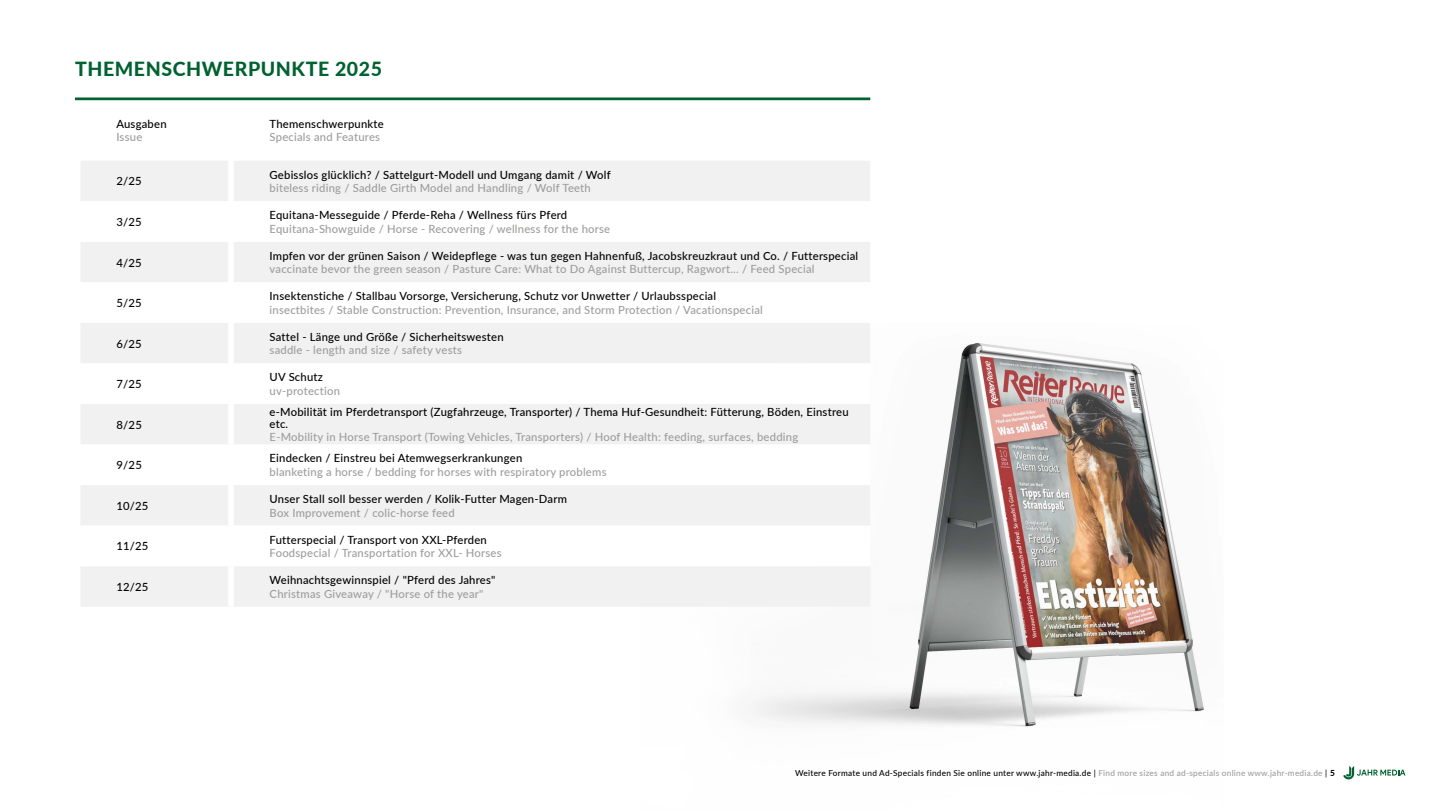
<style>
.page{position:relative;width:1440px;height:810px;background:#fff}
.page>*{position:absolute;margin:0;border:0;box-sizing:border-box;transform-origin:0 0}
.t1{font:800 19.5px "Lato";letter-spacing:.03em;color:#006230}
.t2{font:500 11.25px/11.6px "Lato";letter-spacing:.02em;color:#000}
.t3{font:500 11.25px "Lato";letter-spacing:.02em;color:#9d9d9c}
.t4{font:500 8.25px "Lato";letter-spacing:.03em;color:#000}
.s1{color:#9d9d9c}
.s2{font-weight:800}
</style>
<div class="page">
<img style="left:752px;top:343px;width:452px;height:384px">
<div style="left:81px;top:161px;width:789px;height:446px;background:#f1f1f1"></div>
<svg style="left:81px;top:201px;width:789px;height:365px"></svg>
<div style="left:228px;top:161px;width:6px;height:40px;background:#fff"></div>
<div style="left:228px;top:201px;width:6px;height:41px;background:#fff"></div>
<div style="left:228px;top:242px;width:6px;height:40px;background:#fff"></div>
<div style="left:228px;top:282px;width:6px;height:41px;background:#fff"></div>
<div style="left:228px;top:323px;width:6px;height:40px;background:#fff"></div>
<div style="left:228px;top:363px;width:6px;height:41px;background:#fff"></div>
<div style="left:228px;top:404px;width:6px;height:41px;background:#fff"></div>
<div style="left:228px;top:445px;width:6px;height:40px;background:#fff"></div>
<div style="left:228px;top:485px;width:6px;height:41px;background:#fff"></div>
<div style="left:228px;top:526px;width:6px;height:40px;background:#fff"></div>
<div style="left:228px;top:566px;width:6px;height:41px;background:#fff"></div>
<hr style="left:75px;top:97px;width:156px;height:3px;background:#006230">
<hr style="left:231px;top:97px;width:639px;height:3px;background:#006230">
<svg style="left:1343px;top:766px;width:63px;height:13px"></svg>
<h1 class="t1" style="left:75px;top:54px;width:308px">THEMENSCHWERPUNKTE 2025</h1>
<p class="t2" style="left:116px;top:117px;width:52px">Ausgaben</p>
<p class="t3" style="left:116px;top:129px;width:27px">Issue</p>
<p class="t2" style="left:116px;top:175px;width:27px">2/25</p>
<p class="t2" style="left:116px;top:216px;width:27px">3/25</p>
<p class="t2" style="left:116px;top:256px;width:27px">4/25</p>
<p class="t2" style="left:116px;top:297px;width:27px">5/25</p>
<p class="t2" style="left:116px;top:337px;width:27px">6/25</p>
<p class="t2" style="left:116px;top:378px;width:27px">7/25</p>
<p class="t2" style="left:116px;top:418px;width:27px">8/25</p>
<p class="t2" style="left:116px;top:459px;width:27px">9/25</p>
<p class="t2" style="left:116px;top:499px;width:34px">10/25</p>
<p class="t2" style="left:116px;top:540px;width:34px">11/25</p>
<p class="t2" style="left:116px;top:581px;width:34px">12/25</p>
<p class="t2" style="left:270px;top:117px;width:116px">Themenschwerpunkte</p>
<p class="t3" style="left:270px;top:129px;width:112px">Specials and Features</p>
<p class="t2" style="left:270px;top:168px;width:343px">Gebisslos glücklich? / Sattelgurt-Modell und Umgang damit / Wolf</p>
<p class="t3" style="left:270px;top:180px;width:323px">biteless riding / Saddle Girth Model and Handling / Wolf Teeth</p>
<p class="t2" style="left:270px;top:209px;width:299px">Equitana-Messeguide / Pferde-Reha / Wellness fürs Pferd</p>
<p class="t3" style="left:270px;top:221px;width:342px">Equitana-Showguide / Horse - Recovering / wellness for the horse</p>
<p class="t2" style="left:270px;top:249px;width:590px">Impfen vor der grünen Saison / Weidepflege - was tun gegen Hahnenfuß, Jacobskreuzkraut und Co. / Futterspecial</p>
<p class="t3" style="left:270px;top:261px;width:547px">vaccinate bevor the green season / Pasture Care: What to Do Against Buttercup, Ragwort... / Feed Special</p>
<p class="t2" style="left:270px;top:290px;width:448px">Insektenstiche / Stallbau Vorsorge, Versicherung, Schutz vor Unwetter / Urlaubsspecial</p>
<p class="t3" style="left:270px;top:302px;width:495px">insectbites / Stable Construction: Prevention, Insurance, and Storm Protection / Vacationspecial</p>
<p class="t2" style="left:270px;top:330px;width:236px">Sattel - Länge und Größe / Sicherheitswesten</p>
<p class="t3" style="left:270px;top:342px;width:194px">saddle - length and size / safety vests</p>
<p class="t2" style="left:270px;top:371px;width:55px">UV Schutz</p>
<p class="t3" style="left:270px;top:383px;width:72px">uv-protection</p>
<p class="t2" style="left:270px;top:406px;width:581px">e-Mobilität im Pferdetransport (Zugfahrzeuge, Transporter) / Thema Huf-Gesundheit: Fütterung, Böden, Einstreu etc.</p>
<p class="t3" style="left:270px;top:429px;width:530px">E-Mobility in Horse Transport (Towing Vehicles, Transporters) / Hoof Health: feeding, surfaces, bedding</p>
<p class="t2" style="left:270px;top:452px;width:254px">Eindecken / Einstreu bei Atemwegserkrankungen</p>
<p class="t3" style="left:270px;top:464px;width:338px">blanketing a horse / bedding for horses with respiratory problems</p>
<p class="t2" style="left:270px;top:493px;width:299px">Unser Stall soll besser werden / Kolik-Futter Magen-Darm</p>
<p class="t3" style="left:270px;top:504px;width:187px">Box Improvement / colic-horse feed</p>
<p class="t2" style="left:270px;top:533px;width:219px">Futterspecial / Transport von XXL-Pferden</p>
<p class="t3" style="left:270px;top:545px;width:234px">Foodspecial / Transportation for XXL- Horses</p>
<p class="t2" style="left:270px;top:574px;width:227px">Weihnachtsgewinnspiel / "Pferd des Jahres"</p>
<p class="t3" style="left:270px;top:586px;width:215px">Christmas Giveaway / "Horse of the year"</p>
<p class="t4" style="left:795px;top:767px;width:541px">Weitere Formate und Ad-Specials finden Sie online unter www.jahr-media.de | <span class="s1">Find more sizes and ad-specials online www.jahr-media.de</span> | <span class="s2">5</span></p>
</div>
